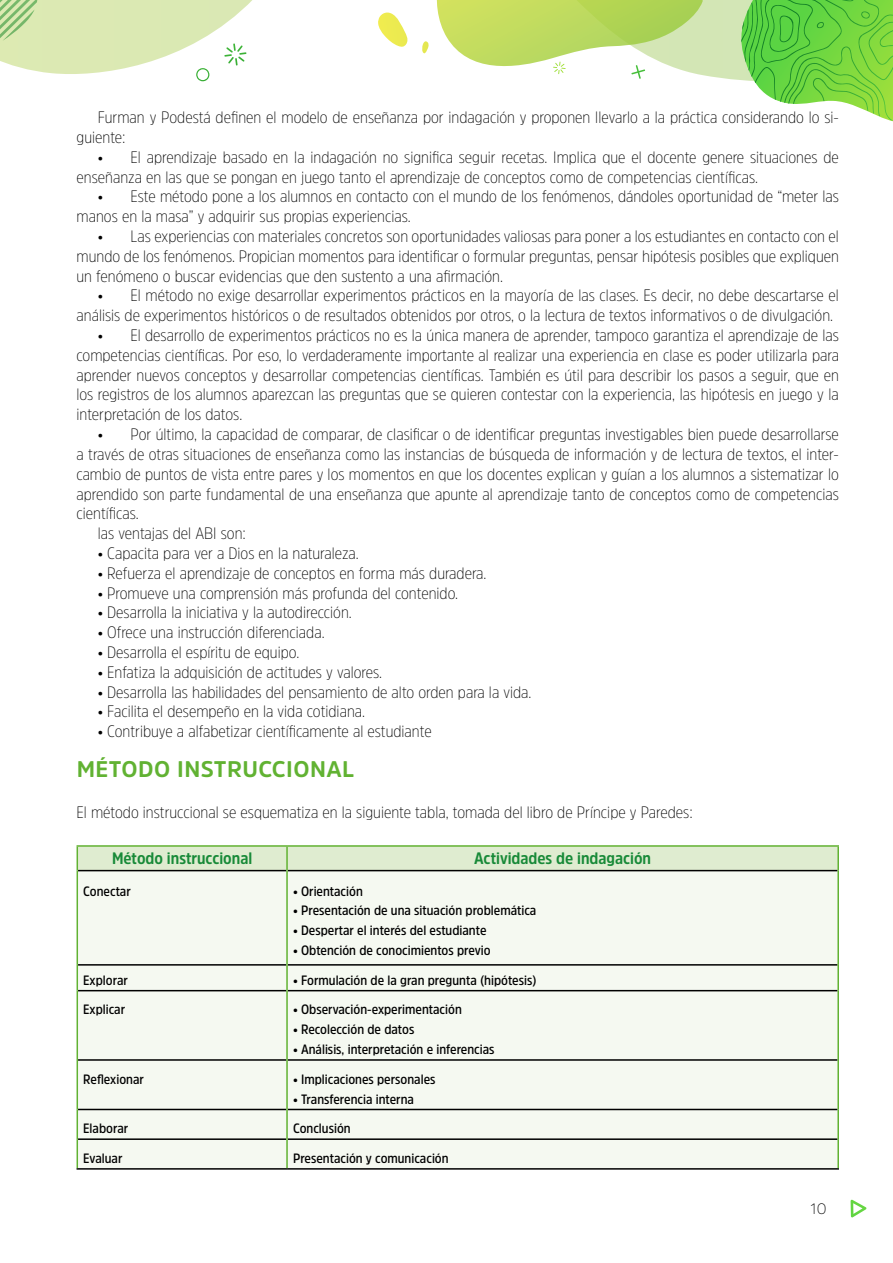
<style>
.page{position:relative;width:893px;height:1263px;background:#fff}
.page>*{position:absolute;margin:0;border:0;box-sizing:border-box;transform-origin:0 0}
.t1{font:700 22.5px "Amsi Pro";letter-spacing:.02em;color:#61b232}
.t2{font:200 16.5px/19.8px "Amsi Pro Narw";color:#000}
.t3{font:700 16.5px "Amsi Pro Narw";color:#188a38}
.t4{font:200 15px "Amsi Pro";color:#000}
.t5{font:600 13.5px "Amsi Pro Narw";color:#000}
</style>
<div class="page">
<svg style="left:37px;top:0;width:703px;height:82px"></svg>
<svg style="left:0;top:0;width:37px;height:71px;background:#cce2aa"></svg>
<svg style="left:224px;top:43px;width:22px;height:23px"></svg>
<svg style="left:196px;top:68px;width:13px;height:13px"></svg>
<svg style="left:166px;top:67px;width:6px;height:15px"></svg>
<svg style="left:421px;top:0;width:282px;height:82px"></svg>
<svg style="left:740px;top:0;width:153px;height:122px"></svg>
<svg style="left:851px;top:1200px;width:15px;height:17px"></svg>
<div style="left:78px;top:871px;width:759px;height:297px;background:#f5f9f1"></div>
<hr style="left:78px;top:964px;width:208px;height:1px;background:#000">
<hr style="left:288px;top:964px;width:549px;height:1px;background:#000">
<hr style="left:78px;top:990px;width:208px;height:1px;background:#000">
<hr style="left:288px;top:990px;width:549px;height:1px;background:#000">
<hr style="left:78px;top:1059px;width:208px;height:2px;background:#000">
<hr style="left:288px;top:1059px;width:549px;height:2px;background:#000">
<hr style="left:78px;top:1109px;width:208px;height:1px;background:#000">
<hr style="left:288px;top:1109px;width:549px;height:1px;background:#000">
<hr style="left:78px;top:1138px;width:208px;height:2px;background:#000">
<hr style="left:288px;top:1138px;width:549px;height:2px;background:#000">
<hr style="left:77px;top:1168px;width:210px;height:1px;background:#000">
<hr style="left:287px;top:1168px;width:552px;height:1px;background:#000">
<hr style="left:77px;top:845px;width:210px;height:2px;background:#61b232">
<svg style="left:77px;top:846px;width:760px;height:25px;background:#d3e0c4"></svg>
<hr style="left:287px;top:845px;width:552px;height:2px;background:#61b232">
<hr style="left:286px;top:847px;width:2px;height:24px;background:#61b232">
<hr style="left:837px;top:847px;width:2px;height:24px;background:#61b232">
<hr style="left:77px;top:871px;width:1px;height:94px;background:#61b232">
<hr style="left:286px;top:871px;width:2px;height:94px;background:#61b232">
<hr style="left:837px;top:871px;width:2px;height:94px;background:#61b232">
<svg style="left:77px;top:965px;width:1px;height:26px"></svg>
<hr style="left:286px;top:965px;width:2px;height:26px;background:#61b232">
<hr style="left:837px;top:965px;width:2px;height:26px;background:#61b232">
<hr style="left:77px;top:991px;width:1px;height:69px;background:#61b232">
<hr style="left:286px;top:991px;width:2px;height:69px;background:#61b232">
<hr style="left:837px;top:991px;width:2px;height:69px;background:#61b232">
<hr style="left:77px;top:1060px;width:1px;height:49px;background:#61b232">
<hr style="left:286px;top:1060px;width:2px;height:49px;background:#61b232">
<hr style="left:837px;top:1060px;width:2px;height:49px;background:#61b232">
<hr style="left:77px;top:1109px;width:1px;height:30px;background:#61b232">
<hr style="left:286px;top:1109px;width:2px;height:30px;background:#61b232">
<hr style="left:837px;top:1109px;width:2px;height:30px;background:#61b232">
<svg style="left:77px;top:1139px;width:1px;height:29px"></svg>
<hr style="left:286px;top:1139px;width:2px;height:29px;background:#61b232">
<hr style="left:837px;top:1139px;width:2px;height:29px;background:#61b232">
<p class="t2" style="left:77px;top:107px;width:764px;text-indent:21px">Furman y Podestá definen el modelo de enseñanza por indagación y proponen llevarlo a la práctica considerando lo si&shy;guiente:</p>
<p class="t2" style="left:77px;top:147px;width:764px;text-indent:21px">• El aprendizaje basado en la indagación no significa seguir recetas. Implica que el docente genere situaciones de enseñanza en las que se pongan en juego tanto el aprendizaje de conceptos como de competencias científicas.</p>
<p class="t2" style="left:77px;top:186px;width:764px;text-indent:21px">• Este método pone a los alumnos en contacto con el mundo de los fenómenos, dándoles oportunidad de “meter las manos en la masa” y adquirir sus propias experiencias.</p>
<p class="t2" style="left:76px;top:226px;width:764px;text-align:justify;text-indent:21px">• Las experiencias con materiales concretos son oportunidades valiosas para poner a los estudiantes en contacto con el mundo de los fenómenos. Propician momentos para identificar o formular preguntas, pensar hipótesis posibles que expliquen un fenómeno o buscar evidencias que den sustento a una afirmación.</p>
<p class="t2" style="left:76px;top:285px;width:764px;text-indent:21px">• El método no exige desarrollar experimentos prácticos en la mayoría de las clases. Es decir, no debe descartarse el análisis de experimentos históricos o de resultados obtenidos por otros, o la lectura de textos informativos o de divulgación.</p>
<p class="t2" style="left:76px;top:325px;width:764px;text-align:justify;text-indent:21px">• El desarrollo de experimentos prácticos no es la única manera de aprender, tampoco garantiza el aprendizaje de las competencias científicas. Por eso, lo verdaderamente importante al realizar una experiencia en clase es poder utilizarla para aprender nuevos conceptos y desarrollar competencias científicas. También es útil para describir los pasos a seguir, que en los registros de los alumnos aparezcan las preguntas que se quieren contestar con la experiencia, las hipótesis en juego y la interpretación de los datos.</p>
<p class="t2" style="left:98px;top:424px;width:743px">• Por último, la capacidad de comparar, de clasificar o de identificar preguntas investigables bien puede desarrollarse</p>
<p class="t2" style="left:76px;top:444px;width:764px">a través de otras situaciones de enseñanza como las instancias de búsqueda de información y de lectura de textos, el inter-</p>
<p class="t2" style="left:76px;top:463px;width:764px">cambio de puntos de vista entre pares y los momentos en que los docentes explican y guían a los alumnos a sistematizar lo</p>
<p class="t2" style="left:76px;top:483px;width:764px">aprendido son parte fundamental de una enseñanza que apunte al aprendizaje tanto de conceptos como de competencias</p>
<p class="t2" style="left:76px;top:503px;width:64px">científicas.</p>
<p class="t2" style="left:98px;top:523px;width:150px">las ventajas del ABI son:</p>
<p class="t2" style="left:98px;top:543px;width:262px">• Capacita para ver a Dios en la naturaleza.</p>
<p class="t2" style="left:98px;top:562px;width:390px">• Refuerza el aprendizaje de conceptos en forma más duradera.</p>
<p class="t2" style="left:98px;top:582px;width:362px">• Promueve una comprensión más profunda del contenido.</p>
<p class="t2" style="left:98px;top:602px;width:256px">• Desarrolla la iniciativa y la autodirección.</p>
<p class="t2" style="left:98px;top:622px;width:228px">• Ofrece una instrucción diferenciada.</p>
<p class="t2" style="left:98px;top:642px;width:203px">• Desarrolla el espíritu de equipo.</p>
<p class="t2" style="left:98px;top:661px;width:286px">• Enfatiza la adquisición de actitudes y valores.</p>
<p class="t2" style="left:98px;top:681px;width:435px">• Desarrolla las habilidades del pensamiento de alto orden para la vida.</p>
<p class="t2" style="left:98px;top:701px;width:269px">• Facilita el desempeño en la vida cotidiana.</p>
<p class="t2" style="left:98px;top:721px;width:335px">• Contribuye a alfabetizar científicamente al estudiante</p>
<h1 class="t1" style="left:77px;top:753px;width:279px">MÉTODO INSTRUCCIONAL</h1>
<p class="t2" style="left:77px;top:802px;width:618px">El método instruccional se esquematiza en la siguiente tabla, tomada del libro de Príncipe y Paredes:</p>
<p class="t3" style="left:112px;top:847px;width:142px">Método instruccional</p>
<p class="t3" style="left:474px;top:847px;width:179px">Actividades de indagación</p>
<p class="t5" style="left:83px;top:881px;width:49px">Conectar</p>
<p class="t5" style="left:293px;top:881px;width:71px">• Orientación</p>
<p class="t5" style="left:293px;top:901px;width:245px">• Presentación de una situación problemática</p>
<p class="t5" style="left:293px;top:921px;width:195px">• Despertar el interés del estudiante</p>
<p class="t5" style="left:293px;top:941px;width:199px">• Obtención de conocimientos previo</p>
<p class="t5" style="left:83px;top:971px;width:46px">Explorar</p>
<p class="t5" style="left:293px;top:971px;width:245px">• Formulación de la gran pregunta (hipótesis)</p>
<p class="t5" style="left:83px;top:1000px;width:43px">Explicar</p>
<p class="t5" style="left:293px;top:1000px;width:170px">• Observación-experimentación</p>
<p class="t5" style="left:293px;top:1020px;width:123px">• Recolección de datos</p>
<p class="t5" style="left:293px;top:1040px;width:203px">• Análisis, interpretación e inferencias</p>
<p class="t5" style="left:83px;top:1070px;width:62px">Reflexionar</p>
<p class="t5" style="left:293px;top:1070px;width:144px">• Implicaciones personales</p>
<p class="t5" style="left:293px;top:1089px;width:122px">• Transferencia interna</p>
<p class="t5" style="left:83px;top:1119px;width:46px">Elaborar</p>
<p class="t5" style="left:293px;top:1119px;width:59px">Conclusión</p>
<p class="t5" style="left:83px;top:1149px;width:41px">Evaluar</p>
<p class="t5" style="left:293px;top:1149px;width:157px">Presentación y comunicación</p>
<p class="t4" style="left:810px;top:1198px;width:18px">10</p>
</div>
